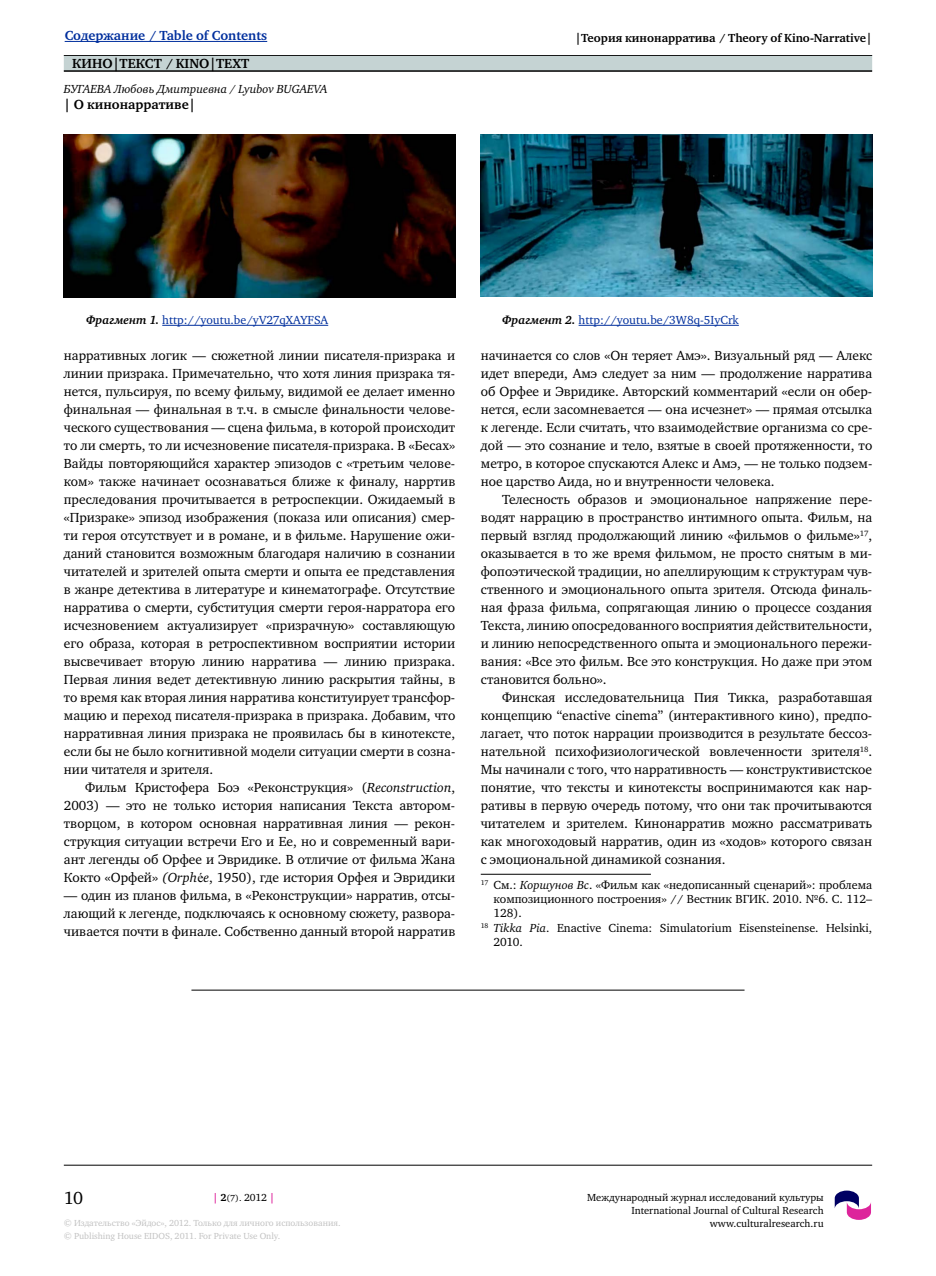
<style>
.page{position:relative;width:936px;height:1276px;background:#fff}
.page>*{position:absolute;margin:0;border:0;box-sizing:border-box;transform-origin:0 0}
.t1{font:18px "Charter C";color:#000}
.t2{font:13.5px/18px "Charter C";color:#000;text-align:justify}
.t3{font:700 13.5px "Charter C";color:#000}
.t4{font:700 13.5px "Charter C";color:#002f9d}
.t5{font:12px "Charter C";color:#000}
.t6{font:12px "Charter C";color:#002f9d}
.t7{font:700 12px "Charter C";color:#000}
.t8{font:italic 12px "Charter C";color:#000}
.t9{font:10.5px/12.6px "Charter C";color:#000;text-align:right}
.t10{font:9px/12.8px "Charter C";color:#c2c2c2}
.t11{font:9px "Charter C";color:#000}
.s1{font-weight:700;font-style:italic;color:#000}
.s2{font-style:italic}
.s3{font-family:"Times New Roman"}
.s4{font-weight:700;font-size:10.5px;color:#dd249b}
.s5{font-weight:700;font-size:10.5px}
.s6{font-size:10.5px}
</style>
<div class="page">
<hr style="left:64px;top:55px;width:808px;height:1px;background:#000">
<div style="left:64px;top:56px;width:808px;height:15px;background:#c5d3d3"></div>
<hr style="left:64px;top:1165px;width:808px;height:1px;background:#000">
<hr style="left:64px;top:70px;width:808px;height:2px;background:#000">
<svg style="left:834px;top:1190px;width:37px;height:30px"></svg>
<hr style="left:65px;top:41px;width:202px;height:1px;background:#002f9d">
<hr style="left:480px;top:874px;width:171px;height:1px;background:#000">
<hr style="left:191px;top:990px;width:553px;height:1px;background:#000">
<hr style="left:162px;top:325px;width:166px;height:1px;background:#002f9d">
<img style="left:64px;top:134px;width:391px;height:163px">
<hr style="left:578px;top:325px;width:160px;height:1px;background:#002f9d">
<img style="left:480px;top:134px;width:392px;height:163px">
<p class="t4" style="left:65px;top:28px;width:204px">Содержание / Table of Contents</p>
<p class="t7" style="left:575px;top:31px;width:298px">|Теория кинонарратива / Theory of Kino-Narrative|</p>
<p class="t3" style="left:72px;top:56px;width:178px">Кино|текст / Kino|text</p>
<p class="t8" style="left:64px;top:82px;width:265px">БУГАЕВА Любовь Дмитриевна / Lyubov BUGAEVA</p>
<p class="t3" style="left:64px;top:97px;width:133px">| О кинонарративе|</p>
<p class="t6" style="left:86px;top:313px;width:243px"><span class="s1">Фрагмент 1.</span> http://youtu.be/yV27qXAYFSA</p>
<p class="t6" style="left:502px;top:313px;width:238px"><span class="s1">Фрагмент 2.</span> http://youtu.be/3W8q-5IyCrk</p>
<p class="t2" style="left:64px;top:347px;width:393px">нарративных логик — сюжетной линии писателя-призрака и линии призрака. Примечательно, что хотя линия призрака тя&shy;нется, пульсируя, по всему фильму, видимой ее делает именно финальная — финальная в т.ч. в смысле финальности челове&shy;ческого существования — сцена фильма, в которой происходит то ли смерть, то ли исчезновение писателя-призрака. В «Бесах» Вайды повторяющийся характер эпизодов с «третьим челове&shy;ком» также начинает осознаваться ближе к финалу, нарртив преследования прочитывается в ретроспекции. Ожидаемый в «Призраке» эпизод изображения (показа или описания) смер&shy;ти героя отсутствует и в романе, и в фильме. Нарушение ожи&shy;даний становится возможным благодаря наличию в сознании читателей и зрителей опыта смерти и опыта ее представления в жанре детектива в литературе и кинематографе. Отсутствие нарратива о смерти, субституция смерти героя-нарратора его исчезновением актуализирует «призрачную» составляющую его образа, которая в ретроспективном восприятии истории высвечивает вторую линию нарратива — линию призрака.<br>Первая линия ведет детективную линию раскрытия тайны, в то время как вторая линия нарратива конституирует трансфор&shy;мацию и переход писателя-призрака в призрака. Добавим, что нарративная линия призрака не проявилась бы в кинотексте, если бы не было когнитивной модели ситуации смерти в созна&shy;нии читателя и зрителя.</p>
<p class="t2" style="left:64px;top:778px;width:393px;text-indent:21px">Фильм Кристофера Боэ «Реконструкция» (<span class="s2">Reconstruction</span>, 2003) — это не только история написания Текста автором&shy;творцом, в котором основная нарративная линия — рекон&shy;струкция ситуации встречи Его и Ее, но и современный вари&shy;ант легенды об Орфее и Эвридике. В отличие от фильма Жана Кокто «Орфей» <span class="s2">(Orph</span><span class="s3">é</span><span class="s2">e</span>, 1950), где история Орфея и Эвридики</p>
<p class="t2" style="left:64px;top:886px;width:393px">— один из планов фильма, в «Реконструкции» нарратив, отсы&shy;лающий к легенде, подключаясь к основному сюжету, развора&shy;чивается почти в финале. Собственно данный второй нарратив</p>
<p class="t2" style="left:481px;top:346px;width:393px">начинается со слов «Он теряет Амэ». Визуальный ряд — Алекс идет впереди, Амэ следует за ним — продолжение нарратива об Орфее и Эвридике. Авторский комментарий «если он обер&shy;нется, если засомневается — она исчезнет» — прямая отсылка к легенде. Если считать, что взаимодействие организма со сре&shy;дой — это сознание и тело, взятые в своей протяженности, то метро, в которое спускаются Алекс и Амэ, — не только подзем&shy;ное царство Аида, но и внутренности человека.</p>
<p class="t2" style="left:480px;top:490px;width:393px;text-indent:21px">Телесность образов и эмоциональное напряжение пере&shy;водят наррацию в пространство интимного опыта. Фильм, на первый взгляд продолжающий линию «фильмов о фильме»<sup>17</sup>, оказывается в то же время фильмом, не просто снятым в ми&shy;фопоэтической традиции, но апеллирующим к структурам чув&shy;ственного и эмоционального опыта зрителя. Отсюда финаль&shy;ная фраза фильма, сопрягающая линию о процессе создания Текста, линию опосредованного восприятия действительности, и линию непосредственного опыта и эмоционального пережи&shy;вания: «Все это фильм. Все это конструкция. Но даже при этом становится больно».</p>
<p class="t2" style="left:480px;top:689px;width:393px;text-indent:21px">Финская исследовательница Пия Тикка, разработавшая концепцию “enactive cinema” (интерактивного кино), предпо&shy;лагает, что поток наррации производится в результате бессоз&shy;нательной психофизиологической вовлеченности зрителя<sup>18</sup>.<br>Мы начинали с того, что нарративность — конструктивистское понятие, что тексты и кинотексты воспринимаются как нар&shy;ративы в первую очередь потому, что они так прочитываются читателем и зрителем. Кинонарратив можно рассматривать как многоходовый нарратив, один из «ходов» которого связан с эмоциональной динамикой сознания.</p>
<p class="t5" style="left:480px;top:878px;width:393px"><sup>17</sup> См.: <span class="s2">Коршунов Вс</span>. «Фильм как «недописанный сценарий»: проблема</p>
<p class="t5" style="left:493px;top:892px;width:380px">композиционного построения» // Вестник ВГИК. 2010. №6. С. 112–</p>
<p class="t5" style="left:493px;top:906px;width:30px">128).</p>
<p class="t5" style="left:480px;top:921px;width:393px"><sup>18</sup> <span class="s2">Tikka Pia</span>. Enactive Cinema: Simulatorium Eisensteinense. Helsinki,</p>
<p class="t5" style="left:493px;top:935px;width:31px">2010.</p>
<h1 class="t1" style="left:64px;top:1188px;width:21px">10</h1>
<p class="t9" style="left:587px;top:1191px;width:238px">Международный журнал исследований культуры<br>International Journal of Cultural Research www.culturalresearch.ru</p>
<p class="t11" style="left:213px;top:1193px;width:63px"><span class="s4">|</span> <span class="s5">2</span>(7). <span class="s6">2012</span> <span class="s4">|</span></p>
<p class="t10" style="left:64px;top:1217px;width:278px">© Издательство «Эйдос», 2012. Только для личного использования. © Publishing House EIDOS, 2011. For Private Use Only.</p>
</div>
